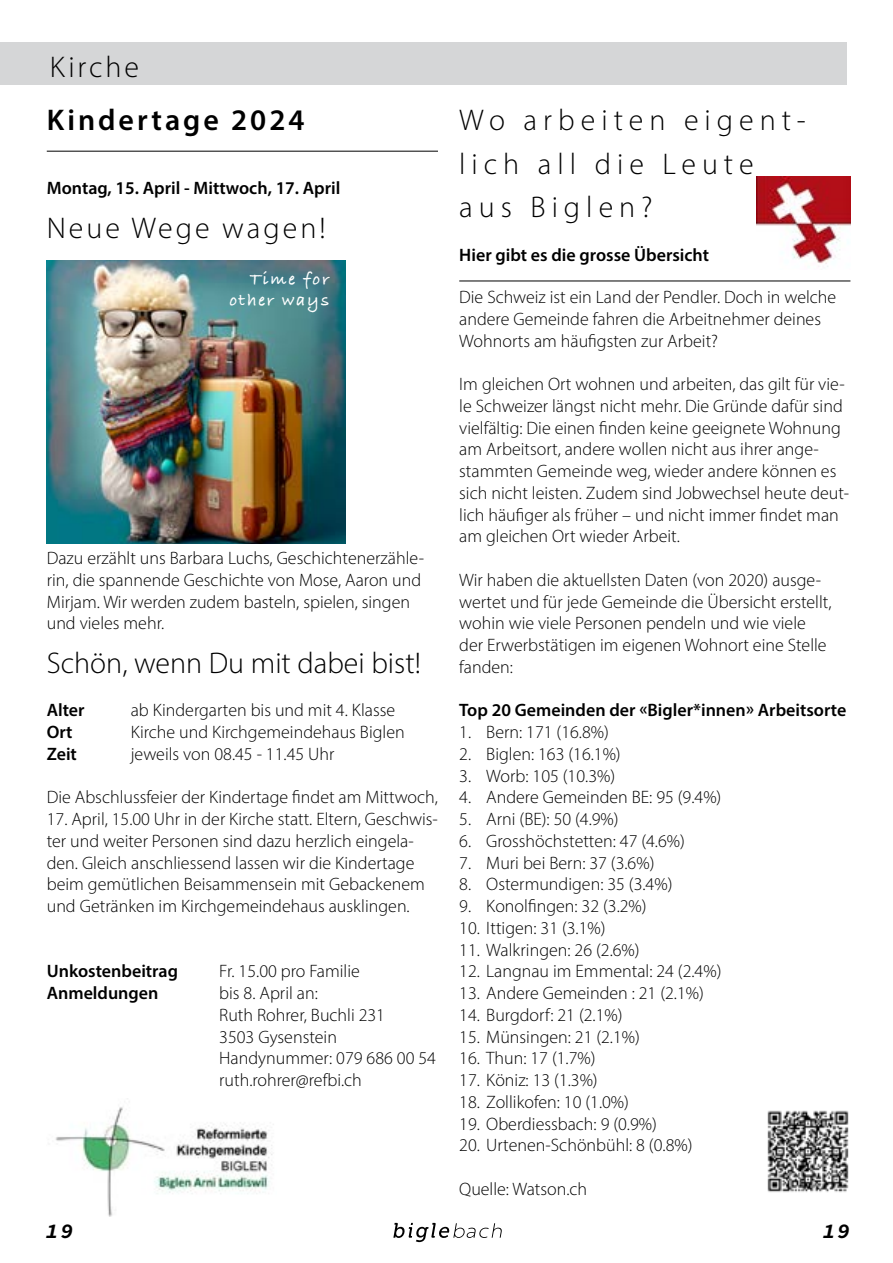
<style>
.page{position:relative;width:893px;height:1263px;background:#fff}
.page>*{position:absolute;margin:0;border:0;box-sizing:border-box;transform-origin:0 0}
.t1{font:300 30px/43.5px "Myriad Pro";letter-spacing:.2em;color:#000}
.t2{font:300 30px "Myriad Pro";color:#000}
.t3{font:300 30px "Myriad Pro";letter-spacing:.115em;color:#000}
.t4{font:600 30px "Myriad Pro";letter-spacing:.1em;color:#000}
.t5{font:italic 21px "Source Code Variable";color:#000}
.t6{font:300 18px/21.8px "Myriad Pro";color:#000}
.t7{font:600 18px "Myriad Pro";color:#000}
.t8{font:700 18px/21.6px "Bradley Hand ITCTT";letter-spacing:.1em;color:#fff;text-align:right}
</style>
<div class="page">
<svg style="left:393px;top:1223px;width:109px;height:19px"></svg>
<div style="left:0;top:43px;width:846px;height:42px;background:#d5d6d7"></div>
<hr style="left:47px;top:151px;width:391px;height:1px;background:#000">
<hr style="left:459px;top:281px;width:391px;height:1px;background:#000">
<img style="left:55px;top:1107px;width:218px;height:109px">
<img style="left:47px;top:261px;width:299px;height:283px">
<img style="left:767px;top:1110px;width:82px;height:82px">
<img style="left:757px;top:177px;width:93px;height:90px">
<h1 class="t3" style="left:50px;top:49px;width:91px">Kirche</h1>
<h1 class="t4" style="left:47px;top:101px;width:259px">Kindertage 2024</h1>
<p class="t7" style="left:47px;top:177px;width:295px">Montag, 15. April - Mittwoch, 17. April</p>
<h1 class="t3" style="left:47px;top:210px;width:280px">Neue Wege wagen!</h1>
<p class="t8" style="left:229px;top:267px;width:101px">Time for other ways</p>
<p class="t6" style="left:47px;top:547px;width:379px">Dazu erzählt uns Barbara Luchs, Geschichtenerzähle&shy;rin, die spannende Geschichte von Mose, Aaron und Mirjam. Wir werden zudem basteln, spielen, singen und vieles mehr.</p>
<h1 class="t2" style="left:47px;top:645px;width:376px">Schön, wenn Du mit dabei bist!</h1>
<p class="t7" style="left:47px;top:699px;width:39px">Alter</p>
<p class="t6" style="left:131px;top:699px;width:266px">ab Kindergarten bis und mit 4. Klasse</p>
<p class="t7" style="left:47px;top:721px;width:27px">Ort</p>
<p class="t6" style="left:131px;top:721px;width:275px">Kirche und Kirchgemeindehaus Biglen</p>
<p class="t7" style="left:47px;top:742px;width:32px">Zeit</p>
<p class="t6" style="left:131px;top:743px;width:205px">jeweils von 08.45 - 11.45 Uhr</p>
<p class="t6" style="left:47px;top:786px;width:393px">Die Abschlussfeier der Kindertage findet am Mittwoch,</p>
<p class="t6" style="left:47px;top:808px;width:393px">17. April, 15.00 Uhr in der Kirche statt. Eltern, Geschwis&shy;ter und weiter Personen sind dazu herzlich eingela&shy;den. Gleich anschliessend lassen wir die Kindertage beim gemütlichen Beisammensein mit Gebackenem und Getränken im Kirchgemeindehaus ausklingen.</p>
<p class="t7" style="left:47px;top:960px;width:133px">Unkostenbeitrag</p>
<p class="t6" style="left:219px;top:960px;width:142px">Fr. 15.00 pro Familie</p>
<p class="t7" style="left:47px;top:981px;width:113px">Anmeldungen</p>
<p class="t6" style="left:219px;top:982px;width:218px">bis 8. April an:<br>Ruth Rohrer, Buchli 231<br>3503 Gysenstein<br>Handynummer: 079 686 00 54 ruth.rohrer@refbi.ch</p>
<p class="t5" style="left:46px;top:1216px;width:29px">19</p>
<h1 class="t1" style="left:459px;top:98px;width:348px">Wo arbeiten eigent&shy;lich all die Leute aus Biglen?</h1>
<p class="t7" style="left:459px;top:243px;width:251px">Hier gibt es die grosse Übersicht</p>
<p class="t6" style="left:459px;top:286px;width:379px">Die Schweiz ist ein Land der Pendler. Doch in welche andere Gemeinde fahren die Arbeitnehmer deines<br>Wohnorts am häufigsten zur Arbeit?</p>
<p class="t6" style="left:459px;top:373px;width:391px">Im gleichen Ort wohnen und arbeiten, das gilt für vie&shy;le Schweizer längst nicht mehr. Die Gründe dafür sind vielfältig: Die einen finden keine geeignete Wohnung am Arbeitsort, andere wollen nicht aus ihrer ange&shy;stammten Gemeinde weg, wieder andere können es sich nicht leisten. Zudem sind Jobwechsel heute deut&shy;lich häufiger als früher – und nicht immer findet man am gleichen Ort wieder Arbeit.</p>
<p class="t6" style="left:459px;top:569px;width:374px">Wir haben die aktuellsten Daten (von 2020) ausge&shy;wertet und für jede Gemeinde die Übersicht erstellt, wohin wie viele Personen pendeln und wie viele der Erwerbstätigen im eigenen Wohnort eine Stelle fanden:</p>
<p class="t7" style="left:459px;top:699px;width:389px">Top 20 Gemeinden der «Bigler*innen» Arbeitsorte</p>
<p class="t6" style="left:459px;top:721px;width:151px">1. Bern: 171 (16.8%)</p>
<p class="t6" style="left:459px;top:743px;width:163px">2. Biglen: 163 (16.1%)</p>
<p class="t6" style="left:459px;top:764px;width:157px">3. Worb: 105 (10.3%)</p>
<p class="t6" style="left:459px;top:786px;width:264px">4. Andere Gemeinden BE: 95 (9.4%)</p>
<p class="t6" style="left:459px;top:808px;width:161px">5. Arni (BE): 50 (4.9%)</p>
<p class="t6" style="left:459px;top:830px;width:227px">6. Grosshöchstetten: 47 (4.6%)</p>
<p class="t6" style="left:459px;top:851px;width:197px">7. Muri bei Bern: 37 (3.6%)</p>
<p class="t6" style="left:459px;top:873px;width:215px">8. Ostermundigen: 35 (3.4%)</p>
<p class="t6" style="left:459px;top:895px;width:189px">9. Konolfingen: 32 (3.2%)</p>
<p class="t6" style="left:459px;top:917px;width:148px">10. Ittigen: 31 (3.1%)</p>
<p class="t6" style="left:459px;top:938px;width:182px">11. Walkringen: 26 (2.6%)</p>
<p class="t6" style="left:459px;top:960px;width:264px">12. Langnau im Emmental: 24 (2.4%)</p>
<p class="t6" style="left:459px;top:982px;width:246px">13. Andere Gemeinden : 21 (2.1%)</p>
<p class="t6" style="left:459px;top:1004px;width:165px">14. Burgdorf: 21 (2.1%)</p>
<p class="t6" style="left:459px;top:1025px;width:182px">15. Münsingen: 21 (2.1%)</p>
<p class="t6" style="left:459px;top:1047px;width:138px">16. Thun: 17 (1.7%)</p>
<p class="t6" style="left:459px;top:1069px;width:140px">17. Köniz: 13 (1.3%)</p>
<p class="t6" style="left:459px;top:1091px;width:171px">18. Zollikofen: 10 (1.0%)</p>
<p class="t6" style="left:459px;top:1112px;width:199px">19. Oberdiessbach: 9 (0.9%)</p>
<p class="t6" style="left:459px;top:1134px;width:235px">20. Urtenen-Schönbühl: 8 (0.8%)</p>
<p class="t6" style="left:459px;top:1178px;width:129px">Quelle: Watson.ch</p>
<p class="t5" style="left:823px;top:1216px;width:29px">19</p>
</div>
